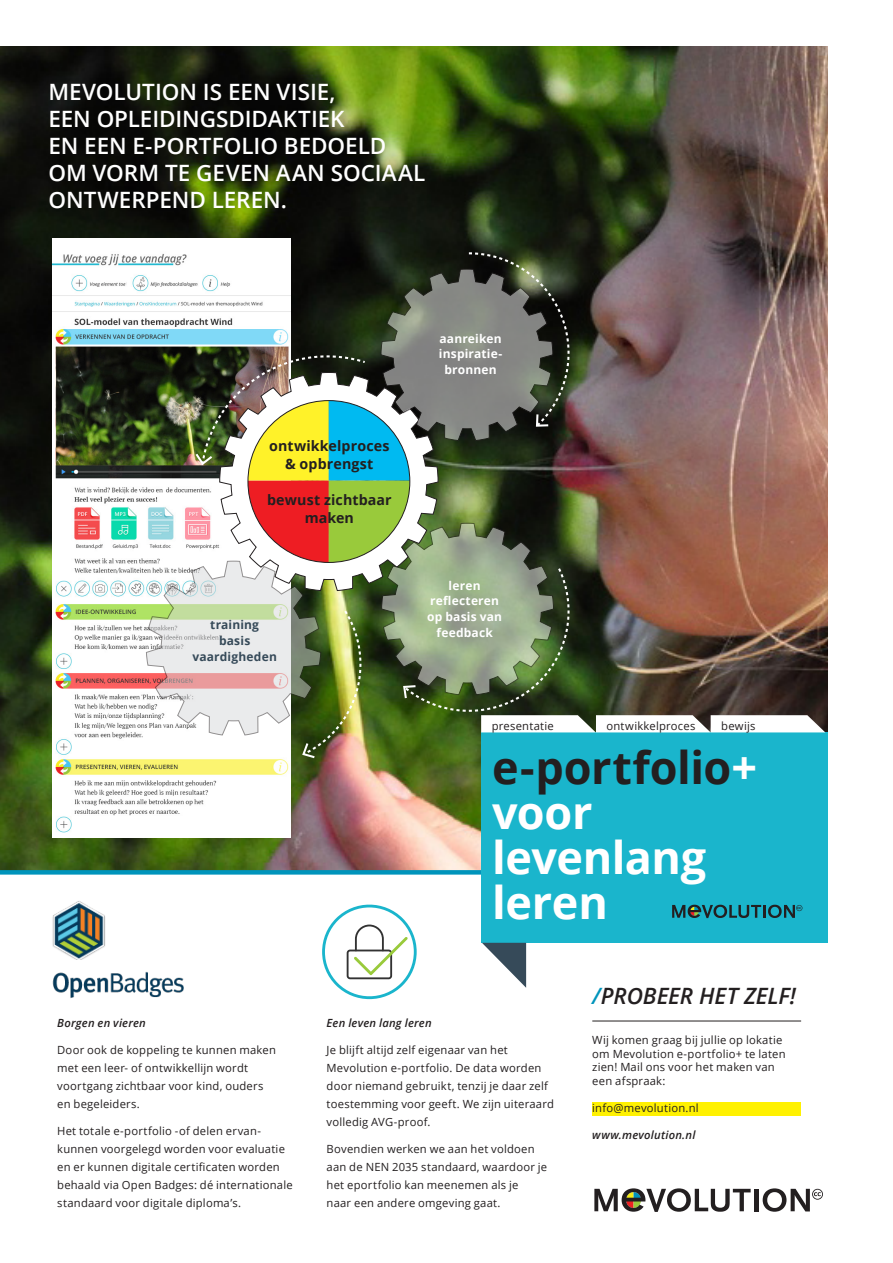
<style>
.page{position:relative;width:893px;height:1263px;background:#fff}
.page>*{position:absolute;margin:0;border:0;box-sizing:border-box;transform-origin:0 0}
.t1{font:700 45px "Open Sans";letter-spacing:-.01em;color:#fff}
.t2{font:700 45px "Open Sans";letter-spacing:-.005em;color:#231f20}
.Sub_heading_large{font:600 22.5px/27px "Open Sans";letter-spacing:-.005em;color:#fff}
.Sub_Heading_Line_Abo{font:italic 600 22.5px "Open Sans";letter-spacing:-.01em;color:#231f20}
.BodyCopy{font:700 14.25px/18px "Open Sans";letter-spacing:.01em;color:#231f20;text-align:center}
.t3{font:700 12px "Open Sans";letter-spacing:.015em;color:#fff}
.t4{font:700 12px "Open Sans";letter-spacing:.015em;color:#364a59}
.t5{font:11.25px/18px "Open Sans";letter-spacing:.02em;color:#231f20}
.t6{font:italic 600 11.25px "Open Sans";letter-spacing:.02em;color:#231f20}
.s1{color:#fff}
.s2{color:#0094bb}
</style>
<div class="page">
<div style="left:592px;top:1102px;width:208px;height:14px;background:#fff101"></div>
<img style="left:0;top:46px;width:828px;height:824px">
<img style="left:52px;top:239px;width:239px;height:598px">
<div style="left:0;top:870px;width:484px;height:5px;background:#0094bb"></div>
<hr style="left:592px;top:1021px;width:209px;height:1px;background:#231f20">
<img style="left:52px;top:971px;width:132px;height:27px">
<img style="left:52px;top:901px;width:53px;height:59px">
<svg style="left:322px;top:904px;width:95px;height:96px"></svg>
<div style="left:754px;top:1189px;width:5px;height:22px;background:#231f20"></div>
<svg style="left:594px;top:1188px;width:157px;height:24px"></svg>
<svg style="left:763px;top:1188px;width:60px;height:24px"></svg>
<div style="left:481px;top:732px;width:347px;height:211px;background:#1ab5cc"></div>
<svg style="left:482px;top:943px;width:44px;height:45px"></svg>
<img style="left:146px;top:252px;width:679px;height:506px">
<svg style="left:672px;top:905px;width:130px;height:13px"></svg>
<p class="Sub_heading_large" style="left:48px;top:78px;width:379px">MEVOLUTION IS EEN VISIE,<br>EEN OPLEIDINGSDIDAKTIEK<br>EN EEN E-PORTFOLIO BEDOELD<br>OM VORM TE GEVEN AAN SOCIAAL<br>ONTWERPEND LEREN.</p>
<p class="BodyCopy" style="left:269px;top:437px;width:122px">ontwikkelproces &amp; opbrengst</p>
<p class="BodyCopy" style="left:267px;top:491px;width:126px">bewust zichtbaar maken</p>
<p class="t3" style="left:440px;top:330px;width:64px">aanreiken</p>
<p class="t3" style="left:439px;top:345px;width:65px">inspiratie-</p>
<p class="t3" style="left:444px;top:361px;width:54px">bronnen</p>
<p class="t4" style="left:210px;top:616px;width:50px">training</p>
<p class="t4" style="left:219px;top:632px;width:33px">basis</p>
<p class="t4" style="left:192px;top:648px;width:86px">vaardigheden</p>
<p class="t6" style="left:57px;top:1015px;width:90px">Borgen en vieren</p>
<p class="t5" style="left:57px;top:1041px;width:220px">Door ook de koppeling te kunnen maken met een leer- of ontwikkellijn wordt voortgang zichtbaar voor kind, ouders en begeleiders.</p>
<p class="t5" style="left:57px;top:1122px;width:237px">Het totale e-portfolio -of delen ervan&shy;kunnen voorgelegd worden voor evaluatie en er kunnen digitale certificaten worden behaald via Open Badges: dé internationale standaard voor digitale diploma’s.</p>
<p class="t3" style="left:449px;top:577px;width:33px">leren</p>
<p class="t3" style="left:430px;top:592px;width:71px">reflecteren</p>
<p class="t3" style="left:427px;top:608px;width:76px">op basis van</p>
<p class="t3" style="left:436px;top:624px;width:58px">feedback</p>
<p class="t5" style="left:492px;top:717px;width:64px">presentatie</p>
<p class="t5" style="left:606px;top:717px;width:90px">ontwikkelproces</p>
<p class="t5" style="left:721px;top:717px;width:36px">bewijs</p>
<p class="t2" style="left:492px;top:736px;width:267px">e-portfolio<span class="s1">+</span></p>
<p class="t1" style="left:492px;top:781px;width:102px">voor</p>
<p class="t1" style="left:492px;top:826px;width:216px">levenlang</p>
<p class="t1" style="left:492px;top:871px;width:117px">leren</p>
<p class="t6" style="left:327px;top:1015px;width:107px">Een leven lang leren</p>
<p class="t5" style="left:327px;top:1041px;width:229px">Je blijft altijd zelf eigenaar van het Mevolution e-portfolio. De data worden door niemand gebruikt, tenzij je daar zelf toestemming voor geeft. We zijn uiteraard volledig AVG-proof.</p>
<p class="t5" style="left:327px;top:1140px;width:222px">Bovendien werken we aan het voldoen aan de NEN 2035 standaard, waardoor je het eportfolio kan meenemen als je<br>naar een andere omgeving gaat.</p>
<p class="Sub_Heading_Line_Abo" style="left:592px;top:980px;width:205px"><span class="s2">/</span>PROBEER HET ZELF!</p>
<p class="t5" style="left:592px;top:1033px;width:195px;line-height:13.5px">Wij komen graag bij jullie op lokatie om Mevolution e-portfolio+ te laten zien! Mail ons voor het maken van een afspraak:</p>
<p class="t5" style="left:592px;top:1098px;width:108px">info@mevolution.nl</p>
<p class="t6" style="left:592px;top:1127px;width:105px">www.mevolution.nl</p>
</div>
